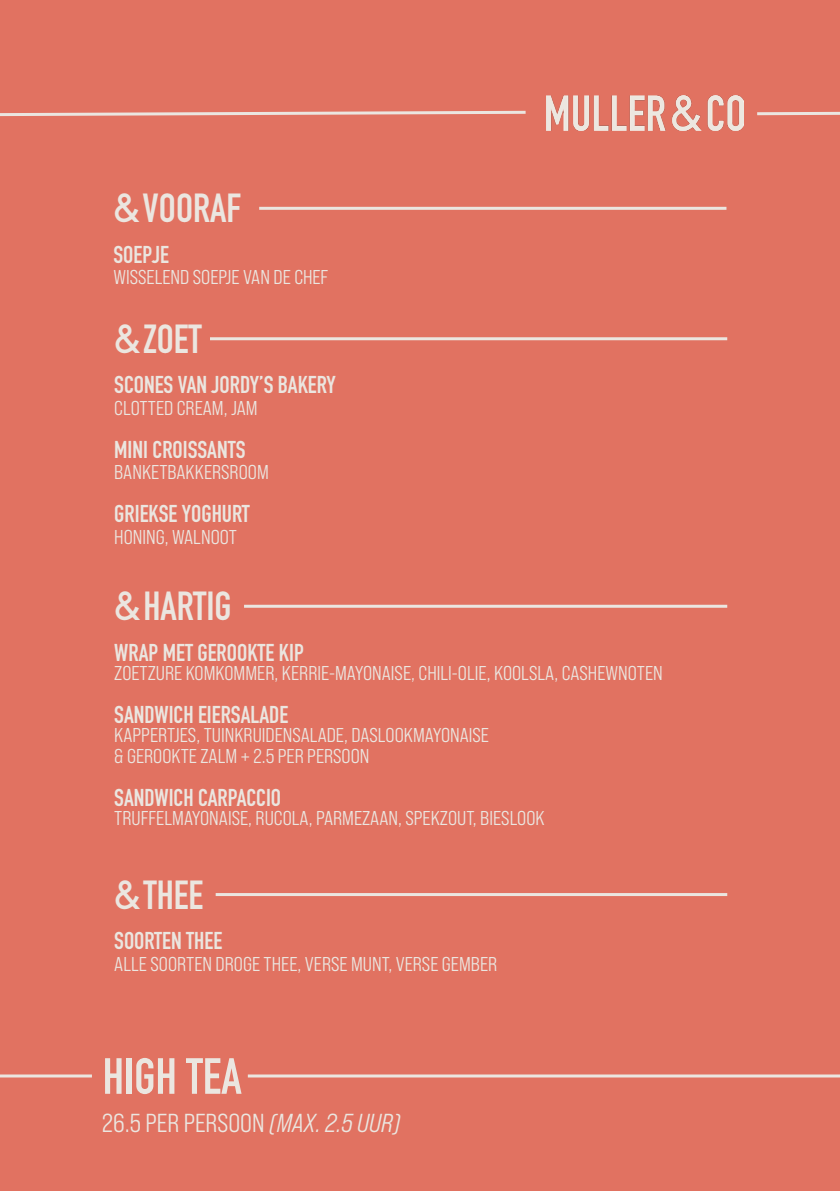
<style>
.page{position:relative;width:840px;height:1191px;background:#fff}
.page>*{position:absolute;margin:0;border:0;box-sizing:border-box;transform-origin:0 0}
.t1{font:50px "DIN Engschrift Std";color:#ebe6e0}
.Gerecht{font:40px "DIN Engschrift Std";color:#ebe6e0}
.Beschrijving{font:26px "Bebas Neue Pro Sm E Md";color:#ebe6e0}
.Gerecht-2{font:24px "DIN Engschrift Std";color:#ebe6e0}
.Beschrijving-2{font:20px "Bebas Neue Pro Sm E Md";color:#ebe6e0}
.Gerecht-3{font:20px "Bebas Neue Pro Sm E Md";color:#ebe6e0}
.s1{font-family:"DIN Mittelschrift Std"}
.s2{font-family:"Bebas Neue Pro Sm E Md It"}
</style>
<div class="page">
<div style="left:0;top:0;width:839px;height:1191px;background:#e17261"></div>
<img style="left:546px;top:96px;width:197px;height:35px">
<svg style="left:0;top:110px;width:526px;height:7px"></svg>
<hr style="left:756px;top:112px;width:83px;height:3px;background:#ebe6e0">
<hr style="left:0;top:1074px;width:92px;height:3px;background:#ebe6e0">
<hr style="left:248px;top:1074px;width:591px;height:3px;background:#ebe6e0">
<hr style="left:259px;top:207px;width:467px;height:3px;background:#ebe6e0">
<hr style="left:210px;top:337px;width:516px;height:3px;background:#ebe6e0">
<hr style="left:244px;top:605px;width:482px;height:3px;background:#ebe6e0">
<hr style="left:215px;top:893px;width:511px;height:3px;background:#ebe6e0">
<p class="Gerecht" style="left:113px;top:185px;width:129px"><span class="s1">&amp;</span>VOORAF</p>
<p class="Gerecht-2" style="left:113px;top:240px;width:57px">SOEPJE</p>
<p class="Beschrijving-2" style="left:113px;top:266px;width:216px">WISSELEND SOEPJE VAN DE CHEF</p>
<p class="Gerecht" style="left:114px;top:315px;width:89px"><span class="s1">&amp;</span>ZOET</p>
<p class="Gerecht-2" style="left:114px;top:371px;width:223px">SCONES VAN JORDY’S BAKERY</p>
<p class="Gerecht-3" style="left:114px;top:396px;width:145px">CLOTTED CREAM, JAM</p>
<p class="Gerecht-2" style="left:114px;top:435px;width:132px">MINI CROISSANTS</p>
<p class="Gerecht-3" style="left:114px;top:460px;width:156px">BANKETBAKKERSROOM</p>
<p class="Gerecht-2" style="left:114px;top:500px;width:137px">GRIEKSE YOGHURT</p>
<p class="Gerecht-3" style="left:114px;top:525px;width:124px">HONING, WALNOOT</p>
<p class="Gerecht" style="left:114px;top:582px;width:119px"><span class="s1">&amp;</span>HARTIG</p>
<p class="Gerecht-2" style="left:114px;top:638px;width:191px">WRAP MET GEROOKTE KIP</p>
<p class="Beschrijving-2" style="left:114px;top:661px;width:549px">ZOETZURE KOMKOMMER, KERRIE-MAYONAISE, CHILI-OLIE, KOOLSLA, CASHEWNOTEN</p>
<p class="Gerecht-2" style="left:114px;top:700px;width:175px">SANDWICH EIERSALADE</p>
<p class="Gerecht-3" style="left:114px;top:723px;width:376px">KAPPERTJES, TUINKRUIDENSALADE, DASLOOKMAYONAISE</p>
<p class="Beschrijving-2" style="left:114px;top:744px;width:256px">&amp; GEROOKTE ZALM + 2.5 PER PERSOON</p>
<p class="Gerecht-2" style="left:114px;top:783px;width:168px">SANDWICH CARPACCIO</p>
<p class="Beschrijving-2" style="left:114px;top:806px;width:432px">TRUFFELMAYONAISE, RUCOLA, PARMEZAAN, SPEKZOUT, BIESLOOK</p>
<p class="Gerecht" style="left:114px;top:871px;width:91px"><span class="s1">&amp;</span>THEE</p>
<p class="Gerecht-2" style="left:114px;top:926px;width:109px">SOORTEN THEE</p>
<p class="Beschrijving-2" style="left:114px;top:951px;width:384px">ALLE SOORTEN DROGE THEE, VERSE MUNT, VERSE GEMBER</p>
<p class="t1" style="left:103px;top:1047px;width:140px">HIGH TEA</p>
<p class="Beschrijving" style="left:102px;top:1108px;width:300px">26.5 PER PERSOON <span class="s2">(MAX. 2.5 UUR)</span></p>
</div>
